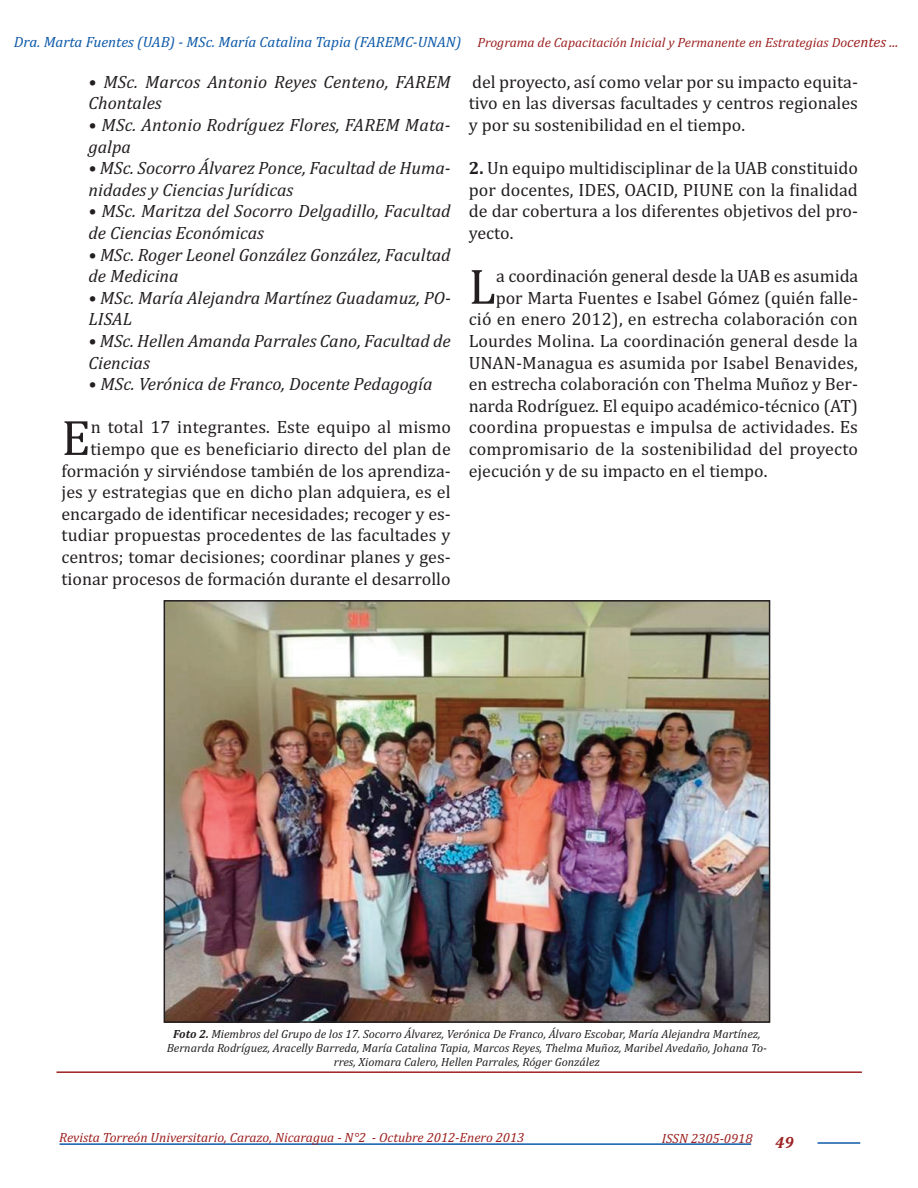
<style>
.page{position:relative;width:918px;height:1188px;background:#fff}
.page>*{position:absolute;margin:0;border:0;box-sizing:border-box;transform-origin:0 0}
.t1{font:50.4px "Cambria";color:#231f20}
.t2{font:18px/21.6px "Cambria";color:#231f20;text-align:justify}
.t3{font:italic 18px/21.6px "Cambria";color:#231f20}
.t4{font:italic 700 16.5px "Cambria";color:#9d2121}
.t5{font:italic 15px "Cambria";color:#0e5aa9}
.t6{font:italic 13.5px "Cambria";color:#9d2121}
.t7{font:italic 12px/14.4px "Cambria";color:#231f20;text-align:center}
.s1{font-size:13.5px;color:#9d2121}
.s2{color:#9d2121}
.s3{font-weight:700}
</style>
<div class="page">
<hr style="left:57px;top:1071px;width:805px;height:2px;background:#9d2121">
<hr style="left:60px;top:1143px;width:691px;height:2px;background:#0e5aa9">
<hr style="left:818px;top:1142px;width:42px;height:2px;background:#0e5aa9">
<img style="left:167px;top:603px;width:600px;height:417px">
<div style="left:164px;top:600px;width:606px;height:423px;border:2px solid #231f20"></div>
<p class="t5" style="left:14px;top:33px;width:886px">Dra. Marta Fuentes (UAB) - MSc. María Catalina Tapia (FAREMC-UNAN) <span class="s1">Programa de Capacitación Inicial y Permanente en Estrategias Do</span><span class="s2">centes ...</span></p>
<p class="t3" style="left:88px;top:71px;width:364px">• MSc. Marcos Antonio Reyes Centeno, FAREM<br>Chontales</p>
<p class="t3" style="left:88px;top:114px;width:364px">• MSc. Antonio Rodríguez Flores, FAREM Mata&shy;galpa</p>
<p class="t3" style="left:88px;top:157px;width:364px">• MSc. Socorro Álvarez Ponce, Facultad de Huma&shy;nidades y Ciencias Jurídicas</p>
<p class="t3" style="left:88px;top:200px;width:364px">• MSc. Maritza del Socorro Delgadillo, Facultad de Ciencias Económicas</p>
<p class="t3" style="left:88px;top:244px;width:364px">• MSc. Roger Leonel González González, Facultad de Medicina</p>
<p class="t3" style="left:88px;top:287px;width:364px">• MSc. María Alejandra Martínez Guadamuz, PO-<br>LISAL</p>
<p class="t3" style="left:88px;top:330px;width:364px">• MSc. Hellen Amanda Parrales Cano, Facultad de<br>Ciencias</p>
<p class="t3" style="left:88px;top:373px;width:346px">• MSc. Verónica de Franco, Docente Pedagogía</p>
<h1 class="t1" style="left:62px;top:408px;width:30px">E</h1>
<p class="t2" style="left:62px;top:416px;width:391px;text-align:right">n total 17 integrantes. Este equipo al mismo tiempo que es beneficiario directo del plan de formación y sirviéndose también de los aprendiza&shy;jes y estrategias que en dicho plan adquiera, es el encargado de identificar necesidades; recoger y es&shy;tudiar propuestas procedentes de las facultades y centros; tomar decisiones; coordinar planes y ges&shy;tionar procesos de formación durante el desarrollo</p>
<p class="t2" style="left:469px;top:71px;width:391px">del proyecto, así como velar por su impacto equita&shy;tivo en las diversas facultades y centros regionales y por su sostenibilidad en el tiempo.</p>
<p class="t2" style="left:469px;top:157px;width:391px"><span class="s3">2.</span> Un equipo multidisciplinar de la UAB constituido por docentes, IDES, OACID, PIUNE con la finalidad de dar cobertura a los diferentes objetivos del pro&shy;yecto.</p>
<h1 class="t1" style="left:469px;top:257px;width:29px">L</h1>
<p class="t2" style="left:496px;top:265px;width:364px">a coordinación general desde la UAB es asumida</p>
<p class="t2" style="left:496px;top:287px;width:364px">por Marta Fuentes e Isabel Gómez (quién falle-</p>
<p class="t2" style="left:469px;top:308px;width:391px">ció en enero 2012), en estrecha colaboración con</p>
<p class="t2" style="left:469px;top:330px;width:391px">Lourdes Molina. La coordinación general desde la</p>
<p class="t2" style="left:469px;top:352px;width:391px">UNAN-Managua es asumida por Isabel Benavides,</p>
<p class="t2" style="left:469px;top:373px;width:391px">en estrecha colaboración con Thelma Muñoz y Ber-</p>
<p class="t2" style="left:469px;top:395px;width:391px">narda Rodríguez. El equipo académico-técnico (AT)</p>
<p class="t2" style="left:469px;top:416px;width:391px">coordina propuestas e impulsa de actividades. Es</p>
<p class="t2" style="left:469px;top:438px;width:391px">compromisario de la sostenibilidad del proyecto</p>
<p class="t2" style="left:469px;top:460px;width:300px">ejecución y de su impacto en el tiempo.</p>
<p class="t7" style="left:167px;top:1026px;width:602px"><span class="s3">Foto 2.</span> Miembros del Grupo de los 17. Socorro Álvarez, Verónica De Franco, Álvaro Escobar, María Alejandra Martínez,<br>Bernarda Rodríguez, Aracelly Barreda, María Catalina Tapia, Marcos Reyes, Thelma Muñoz, Maribel Avedaño, Johana To&shy;rres, Xiomara Calero, Hellen Parrales, Róger González</p>
<p class="t6" style="left:59px;top:1129px;width:467px">Revista Torreón Universitario, Carazo, Nicaragua - N°2 - Octubre 2012-Enero 2013</p>
<p class="t6" style="left:662px;top:1130px;width:92px">ISSN 2305-0918</p>
<p class="t4" style="left:775px;top:1133px;width:20px">49</p>
</div>
